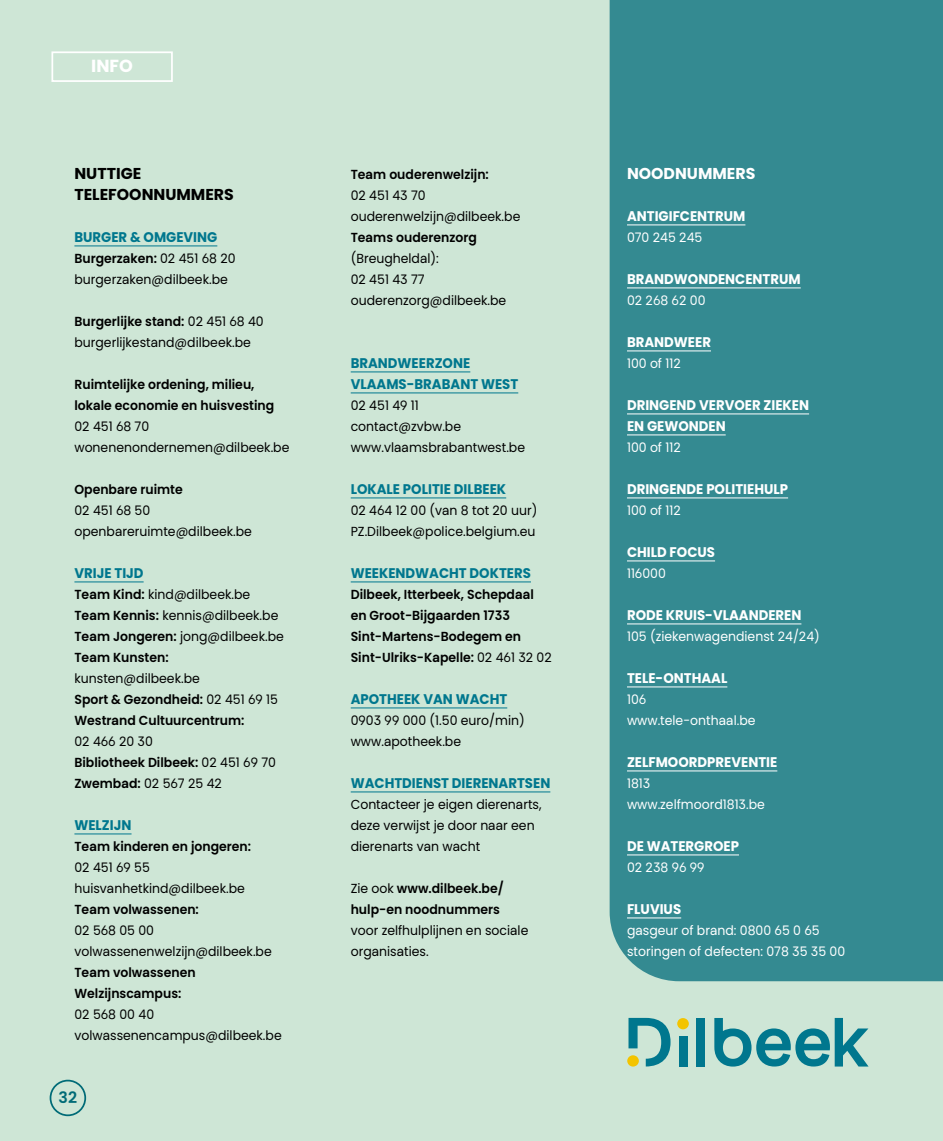
<style>
.page{position:relative;width:943px;height:1141px;background:#cee6d6}
.page>*{position:absolute;margin:0;border:0;box-sizing:border-box;transform-origin:0 0}
.t1{font:700 17.5px "Poppins";color:#fff}
.t2{font:700 15.75px/21px "Poppins";color:#000}
.t3{font:700 15.75px "Poppins";color:#fff}
.t4{font:600 15.75px "Poppins";color:#00778e}
.t5{font:700 14px/21px "Poppins";color:#fff;scale:.95 1}
.t6{font:700 14px/21px "Poppins";color:#00778e;scale:.95 1}
.t7{font:13.12px/21px "Poppins";color:#000;scale:.95 1}
.t8{font:600 13.12px/21px "Poppins";color:#000;scale:.95 1}
.t9{font:13.12px/21px "Poppins";color:#fff;scale:.95 1}
.s1{font-weight:600}
.s2{font-weight:400}
</style>
<div class="page">
<div style="left:609px;top:0;width:334px;height:981px;background:#348a91"></div>
<div style="left:51px;top:51px;width:122px;height:31px;border:2px solid #fff"></div>
<hr style="left:74px;top:245px;width:143px;height:1px;background:#00778e">
<hr style="left:74px;top:581px;width:70px;height:1px;background:#00778e">
<hr style="left:74px;top:833px;width:57px;height:1px;background:#00778e">
<hr style="left:351px;top:371px;width:119px;height:1px;background:#00778e">
<hr style="left:351px;top:392px;width:167px;height:1px;background:#00778e">
<hr style="left:351px;top:497px;width:155px;height:1px;background:#00778e">
<hr style="left:351px;top:581px;width:180px;height:1px;background:#00778e">
<hr style="left:351px;top:707px;width:156px;height:1px;background:#00778e">
<hr style="left:351px;top:791px;width:199px;height:1px;background:#00778e">
<hr style="left:627px;top:224px;width:118px;height:1px;background:#fff">
<hr style="left:627px;top:287px;width:173px;height:1px;background:#fff">
<hr style="left:627px;top:350px;width:84px;height:1px;background:#fff">
<hr style="left:627px;top:413px;width:182px;height:1px;background:#fff">
<hr style="left:627px;top:434px;width:98px;height:1px;background:#fff">
<hr style="left:627px;top:497px;width:161px;height:1px;background:#fff">
<hr style="left:627px;top:560px;width:88px;height:1px;background:#fff">
<hr style="left:627px;top:623px;width:174px;height:1px;background:#fff">
<hr style="left:627px;top:686px;width:100px;height:1px;background:#fff">
<hr style="left:627px;top:770px;width:150px;height:1px;background:#fff">
<hr style="left:627px;top:854px;width:112px;height:1px;background:#fff">
<hr style="left:627px;top:917px;width:54px;height:1px;background:#fff">
<div style="left:677px;top:1018px;width:11px;height:11px;background:#f3c400;border-radius:50%"></div>
<div style="left:678px;top:1036px;width:9px;height:31px;background:#00778e"></div>
<div style="left:696px;top:1018px;width:9px;height:49px;background:#00778e"></div>
<svg style="left:714px;top:1018px;width:154px;height:49px"></svg>
<svg style="left:628px;top:1018px;width:42px;height:48px"></svg>
<h1 class="t1" style="left:91px;top:55px;width:43px">INFO</h1>
<p class="t2" style="left:74px;top:163px;width:161px">NUTTIGE<br>TELEFOONNUMMERS</p>
<p class="t6" style="left:74px;top:227px;width:152px">BURGER &amp; OMGEVING</p>
<p class="t7" style="left:74px;top:248px;width:171px"><span class="s1">Burgerzaken:</span> 02 451 68 20 burgerzaken@dilbeek.be</p>
<p class="t7" style="left:74px;top:311px;width:201px"><span class="s1">Burgerlijke stand:</span> 02 451 68 40 burgerlijkestand@dilbeek.be</p>
<p class="t8" style="left:74px;top:374px;width:212px">Ruimtelijke ordening, milieu, lokale economie en huisvesting</p>
<p class="t7" style="left:74px;top:416px;width:228px">02 451 68 70 wonenenondernemen@dilbeek.be</p>
<p class="t8" style="left:74px;top:479px;width:116px">Openbare ruimte</p>
<p class="t7" style="left:74px;top:500px;width:188px">02 451 68 50 openbareruimte@dilbeek.be</p>
<p class="t6" style="left:74px;top:563px;width:74px">VRIJE TIJD</p>
<p class="t7" style="left:74px;top:584px;width:222px"><span class="s1">Team Kind:</span> kind@dilbeek.be<br><span class="s1">Team Kennis:</span> kennis@dilbeek.be<br><span class="s1">Team Jongeren:</span> jong@dilbeek.be<br><span class="s1">Team Kunsten:</span></p>
<p class="t8" style="left:74px;top:668px;width:216px"><span class="s2">kunsten@dilbeek.be<br></span>Sport &amp; Gezondheid: <span class="s2">02 451 69 15<br></span>Westrand Cultuurcentrum:</p>
<p class="t7" style="left:74px;top:731px;width:214px">02 466 20 30<br><span class="s1">Bibliotheek Dilbeek:</span> 02 451 69 70<br><span class="s1">Zwembad:</span> 02 567 25 42</p>
<p class="t6" style="left:74px;top:815px;width:62px">WELZIJN</p>
<p class="t8" style="left:74px;top:836px;width:187px">Team kinderen en jongeren:</p>
<p class="t7" style="left:74px;top:857px;width:181px">02 451 69 55 huisvanhetkind@dilbeek.be</p>
<p class="t8" style="left:74px;top:899px;width:132px">Team volwassenen:</p>
<p class="t7" style="left:74px;top:920px;width:209px">02 568 05 00 volwassenenwelzijn@dilbeek.be</p>
<p class="t8" style="left:74px;top:962px;width:129px">Team volwassenen<br>Welzijnscampus:</p>
<p class="t7" style="left:74px;top:1004px;width:220px">02 568 00 40 volwassenencampus@dilbeek.be</p>
<p class="t4" style="left:59px;top:1088px;width:20px">32</p>
<p class="t8" style="left:351px;top:164px;width:147px">Team ouderenwelzijn:</p>
<p class="t7" style="left:351px;top:185px;width:180px">02 451 43 70 ouderenwelzijn@dilbeek.be</p>
<p class="t8" style="left:351px;top:227px;width:134px">Teams ouderenzorg</p>
<p class="t7" style="left:351px;top:248px;width:165px">(Breugheldal):<br>02 451 43 77 ouderenzorg@dilbeek.be</p>
<p class="t6" style="left:351px;top:353px;width:178px">BRANDWEERZONE<br>VLAAMS-BRABANT WEST</p>
<p class="t7" style="left:351px;top:395px;width:185px">02 451 49 11 contact@zvbw.be www.vlaamsbrabantwest.be</p>
<p class="t6" style="left:351px;top:479px;width:165px">LOKALE POLITIE DILBEEK</p>
<p class="t7" style="left:351px;top:500px;width:198px">02 464 12 00 (van 8 tot 20 uur)<br>PZ.Dilbeek@police.belgium.eu</p>
<p class="t6" style="left:351px;top:563px;width:191px">WEEKENDWACHT DOKTERS</p>
<p class="t8" style="left:351px;top:584px;width:213px">Dilbeek, Itterbeek, Schepdaal en Groot-Bijgaarden 1733<br>Sint-Martens-Bodegem en<br>Sint-Ulriks-Kapelle: <span class="s2">02 461 32 02</span></p>
<p class="t6" style="left:351px;top:689px;width:166px">APOTHEEK VAN WACHT</p>
<p class="t7" style="left:351px;top:710px;width:185px">0903 99 000 (1.50 euro/min) www.apotheek.be</p>
<p class="t6" style="left:351px;top:773px;width:212px">WACHTDIENST DIERENARTSEN</p>
<p class="t7" style="left:351px;top:794px;width:202px">Contacteer je eigen dierenarts, deze verwijst je door naar een dierenarts van wacht</p>
<p class="t8" style="left:351px;top:878px;width:163px"><span class="s2">Zie ook</span> www.dilbeek.be/ hulp-en noodnummers</p>
<p class="t7" style="left:351px;top:920px;width:188px">voor zelfhulplijnen en sociale organisaties.</p>
<p class="t3" style="left:627px;top:165px;width:130px">NOODNUMMERS</p>
<p class="t5" style="left:627px;top:206px;width:126px">ANTIGIFCENTRUM</p>
<p class="t9" style="left:627px;top:227px;width:81px">070 245 245</p>
<p class="t5" style="left:627px;top:269px;width:184px">BRANDWONDENCENTRUM</p>
<p class="t9" style="left:627px;top:290px;width:84px">02 268 62 00</p>
<p class="t5" style="left:627px;top:332px;width:90px">BRANDWEER</p>
<p class="t9" style="left:627px;top:353px;width:58px">100 of 112</p>
<p class="t5" style="left:627px;top:395px;width:193px">DRINGEND VERVOER ZIEKEN<br>EN GEWONDEN</p>
<p class="t9" style="left:627px;top:437px;width:58px">100 of 112</p>
<p class="t5" style="left:627px;top:479px;width:171px">DRINGENDE POLITIEHULP</p>
<p class="t9" style="left:627px;top:500px;width:58px">100 of 112</p>
<p class="t5" style="left:627px;top:542px;width:94px">CHILD FOCUS</p>
<p class="t9" style="left:627px;top:563px;width:42px">116000</p>
<p class="t5" style="left:627px;top:605px;width:185px">RODE KRUIS-VLAANDEREN</p>
<p class="t9" style="left:627px;top:626px;width:204px">105 (ziekenwagendienst 24/24)</p>
<p class="t5" style="left:627px;top:668px;width:107px">TELE-ONTHAAL</p>
<p class="t9" style="left:627px;top:689px;width:137px">106 www.tele-onthaal.be</p>
<p class="t5" style="left:627px;top:752px;width:160px">ZELFMOORDPREVENTIE</p>
<p class="t9" style="left:627px;top:773px;width:147px">1813 www.zelfmoord1813.be</p>
<p class="t5" style="left:627px;top:836px;width:119px">DE WATERGROEP</p>
<p class="t9" style="left:627px;top:857px;width:83px">02 238 96 99</p>
<p class="t5" style="left:627px;top:899px;width:59px">FLUVIUS</p>
<p class="t9" style="left:627px;top:920px;width:231px">gasgeur of brand: 0800 65 0 65 storingen of defecten: 078 35 35 00</p>
</div>
